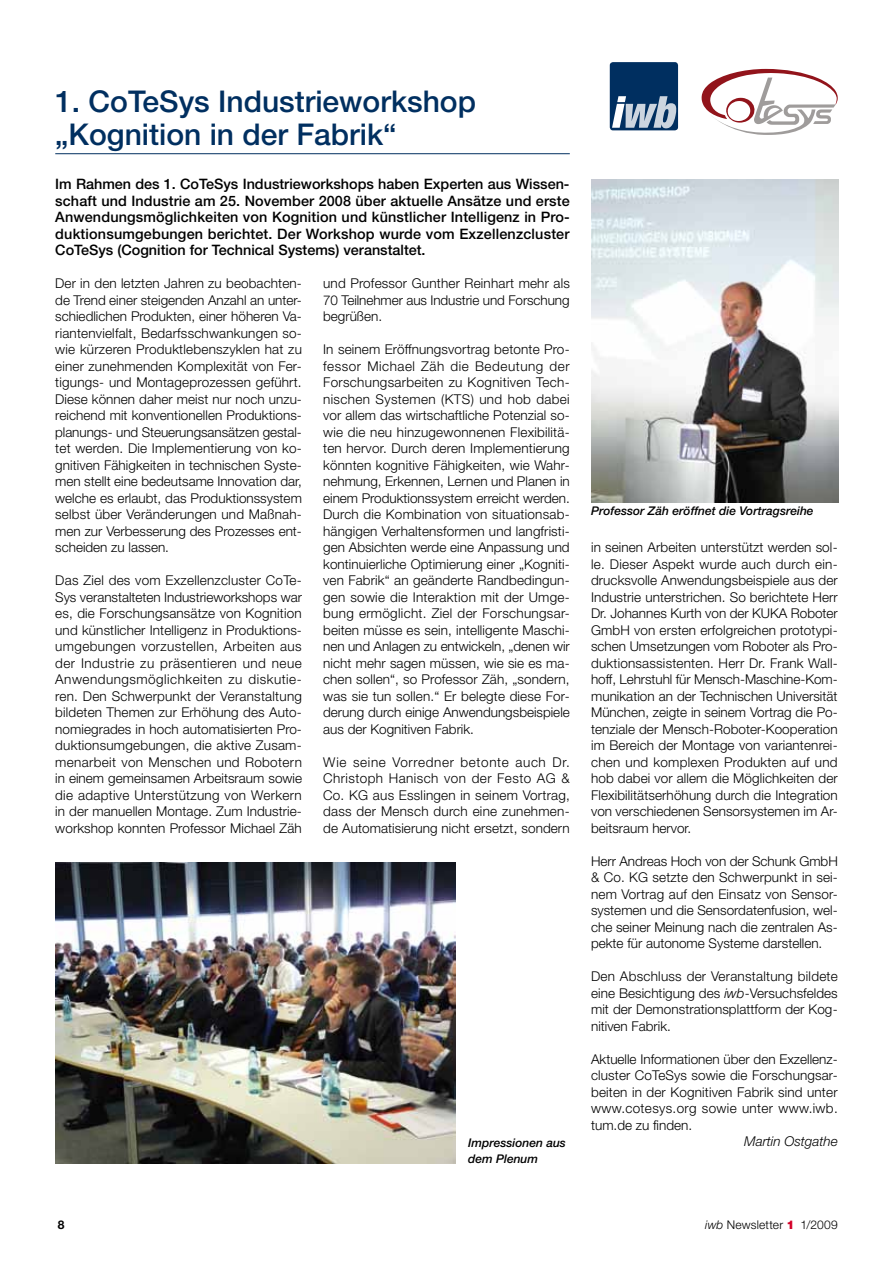
<style>
.page{position:relative;width:893px;height:1263px;background:#fff}
.page>*{position:absolute;margin:0;border:0;box-sizing:border-box;transform-origin:0 0}
.t1{font:500 30px/33px "Helvetica Neue LT Std";color:#002f60}
.t2{font:500 14.4px/16.5px "Helvetica Neue LT Std";color:#000;text-align:justify}
.t3{font:300 13.5px/16.5px "Helvetica Neue LT Std";color:#000;text-align:justify}
.t4{font:italic 300 13.5px "Helvetica Neue LT Std";color:#000}
.t5{font:italic 500 12px/16.5px "Helvetica Neue LT Std";color:#000}
.t6{font:300 12px "Helvetica Neue LT Std";letter-spacing:.015em;color:#000}
.t7{font:700 12px "Helvetica Neue LT Std";color:#000}
.s1{font-style:italic}
.s2{font-weight:900;color:#d40028}
</style>
<div class="page">
<hr style="left:55px;top:153px;width:515px;height:1px;background:#002f60">
<svg style="left:702px;top:69px;width:136px;height:66px"></svg>
<div style="left:610px;top:62px;width:68px;height:68px;background:#002f60;border-radius:3px"></div>
<svg style="left:612px;top:96px;width:65px;height:32px"></svg>
<img style="left:55px;top:863px;width:401px;height:300px">
<img style="left:591px;top:180px;width:248px;height:323px">
<h1 class="t1" style="left:55px;top:84px;width:422px">1. CoTeSys Industrieworkshop „Kognition in der Fabrik“</h1>
<p class="t2" style="left:55px;top:176px;width:516px">Im Rahmen des 1. CoTeSys Industrieworkshops haben Experten aus Wissen&shy;schaft und Industrie am 25. November 2008 über aktuelle Ansätze und erste Anwendungsmöglichkeiten von Kognition und künstlicher Intelligenz in Pro&shy;duktionsumgebungen berichtet. Der Workshop wurde vom Exzellenzcluster CoTeSys (Cognition for Technical Systems) veranstaltet.</p>
<p class="t3" style="left:55px;top:275px;width:248px">Der in den letzten Jahren zu beobachten&shy;de Trend einer steigenden Anzahl an unter&shy;schiedlichen Produkten, einer höheren Va&shy;riantenvielfalt, Bedarfsschwankungen so&shy;wie kürzeren Produktlebenszyklen hat zu einer zunehmenden Komplexität von Fer&shy;tigungs- und Montageprozessen geführt.<br>Diese können daher meist nur noch unzu&shy;reichend mit konventionellen Produktions&shy;planungs- und Steuerungsansätzen gestal&shy;tet werden. Die Implementierung von ko&shy;gnitiven Fähigkeiten in technischen Syste&shy;men stellt eine bedeutsame Innovation dar, welche es erlaubt, das Produktionssystem selbst über Veränderungen und Maßnah&shy;men zur Verbesserung des Prozesses ent&shy;scheiden zu lassen.</p>
<p class="t3" style="left:55px;top:572px;width:248px">Das Ziel des vom Exzellenzcluster CoTe-Sys veranstalteten Industrieworkshops war es, die Forschungsansätze von Kognition und künstlicher Intelligenz in Produktions&shy;umgebungen vorzustellen, Arbeiten aus der Industrie zu präsentieren und neue Anwendungsmöglichkeiten zu diskutie&shy;ren. Den Schwerpunkt der Veranstaltung bildeten Themen zur Erhöhung des Auto&shy;nomiegrades in hoch automatisierten Pro&shy;duktionsumgebungen, die aktive Zusam&shy;menarbeit von Menschen und Robotern in einem gemeinsamen Arbeitsraum sowie die adaptive Unterstützung von Werkern in der manuellen Montage. Zum Industrie&shy;workshop konnten Professor Michael Zäh</p>
<p class="t3" style="left:323px;top:275px;width:248px">und Professor Gunther Reinhart mehr als 70 Teilnehmer aus Industrie und Forschung begrüßen.</p>
<p class="t3" style="left:323px;top:341px;width:248px">In seinem Eröffnungsvortrag betonte Pro&shy;fessor Michael Zäh die Bedeutung der Forschungsarbeiten zu Kognitiven Tech&shy;nischen Systemen (KTS) und hob dabei vor allem das wirtschaftliche Potenzial so&shy;wie die neu hinzugewonnenen Flexibilitä&shy;ten hervor. Durch deren Implementierung könnten kognitive Fähigkeiten, wie Wahr&shy;nehmung, Erkennen, Lernen und Planen in einem Produktionssystem erreicht werden.<br>Durch die Kombination von situationsab&shy;hängigen Verhaltensformen und langfristi&shy;gen Absichten werde eine Anpassung und kontinuierliche Optimierung einer „Kogniti&shy;ven Fabrik“ an geänderte Randbedingun&shy;gen sowie die Interaktion mit der Umge&shy;bung ermöglicht. Ziel der Forschungsar&shy;beiten müsse es sein, intelligente Maschi&shy;nen und Anlagen zu entwickeln, „denen wir nicht mehr sagen müssen, wie sie es ma&shy;chen sollen“, so Professor Zäh, „sondern, was sie tun sollen.“ Er belegte diese For&shy;derung durch einige Anwendungsbeispiele aus der Kognitiven Fabrik.</p>
<p class="t3" style="left:323px;top:753px;width:248px">Wie seine Vorredner betonte auch Dr.<br>Christoph Hanisch von der Festo AG &amp; Co. KG aus Esslingen in seinem Vortrag, dass der Mensch durch eine zunehmen&shy;de Automatisierung nicht ersetzt, sondern</p>
<p class="t5" style="left:468px;top:1134px;width:99px">Impressionen aus dem Plenum</p>
<p class="t5" style="left:591px;top:502px;width:224px">Professor Zäh eröffnet die Vortragsreihe</p>
<p class="t3" style="left:591px;top:539px;width:248px">in seinen Arbeiten unterstützt werden sol&shy;le. Dieser Aspekt wurde auch durch ein&shy;drucksvolle Anwendungsbeispiele aus der Industrie unterstrichen. So berichtete Herr Dr. Johannes Kurth von der KUKA Roboter GmbH von ersten erfolgreichen prototypi&shy;schen Umsetzungen vom Roboter als Pro&shy;duktionsassistenten. Herr Dr. Frank Wall&shy;hoff, Lehrstuhl für Mensch-Maschine-Kom&shy;munikation an der Technischen Universität München, zeigte in seinem Vortrag die Po&shy;tenziale der Mensch-Roboter-Kooperation im Bereich der Montage von variantenrei&shy;chen und komplexen Produkten auf und hob dabei vor allem die Möglichkeiten der Flexibilitätserhöhung durch die Integration von verschiedenen Sensorsystemen im Ar&shy;beitsraum hervor.</p>
<p class="t3" style="left:591px;top:852px;width:248px">Herr Andreas Hoch von der Schunk GmbH &amp; Co. KG setzte den Schwerpunkt in sei&shy;nem Vortrag auf den Einsatz von Sensor&shy;systemen und die Sensordatenfusion, wel&shy;che seiner Meinung nach die zentralen As&shy;pekte für autonome Systeme darstellen.</p>
<p class="t3" style="left:591px;top:968px;width:248px">Den Abschluss der Veranstaltung bildete eine Besichtigung des <span class="s1">iwb</span>-Versuchsfeldes mit der Demonstrationsplattform der Kog&shy;nitiven Fabrik.</p>
<p class="t3" style="left:591px;top:1050px;width:248px">Aktuelle Informationen über den Exzellenz&shy;cluster CoTeSys sowie die Forschungsar&shy;beiten in der Kognitiven Fabrik sind unter www.cotesys.org sowie unter www.iwb. tum.de zu finden.</p>
<p class="t4" style="left:744px;top:1133px;width:95px">Martin Ostgathe</p>
<p class="t7" style="left:58px;top:1217px;width:8px">8</p>
<p class="t6" style="left:705px;top:1217px;width:134px"><span class="s1">iwb</span> Newsletter <span class="s2">1</span> 1/2009</p>
</div>
